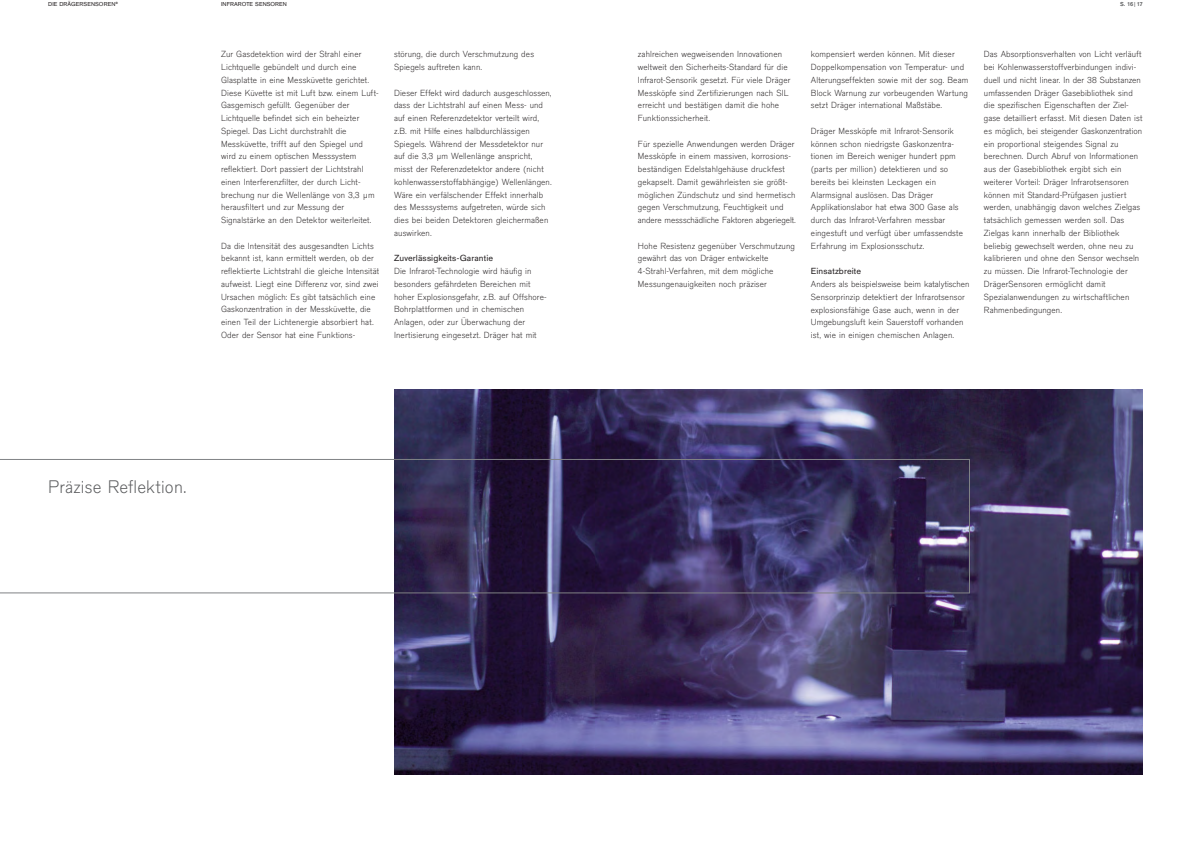
<style>
.page{position:relative;width:1191px;height:842px;background:#fff}
.page>*{position:absolute;margin:0;border:0;box-sizing:border-box;transform-origin:0 0}
.t1{font:300 19px "Draeger San";letter-spacing:.01em;color:#58595b}
.t2{font:300 9.2px/12.8px "Draeger San";letter-spacing:.01em;color:#231f20}
.t3{font:6px "Draeger San";letter-spacing:.01em;color:#231f20}
.t4{font:700 6px "Draeger San";color:#58595b}
.s1{font-weight:400}
</style>
<div class="page">
<img style="left:394px;top:389px;width:201px;height:385px">
<svg style="left:0;top:459px;width:595px;height:134px"></svg>
<svg style="left:595px;top:389px;width:547px;height:385px;background:#433b67"></svg>
<svg style="left:595px;top:459px;width:374px;height:134px;background:#382f5b"></svg>
<p class="t3" style="left:48px;top:1px;width:71px">DIE DRÄGERSENSOREN<sup>®</sup></p>
<p class="t3" style="left:221px;top:1px;width:67px">INFRAROTE SENSOREN</p>
<p class="t2" style="left:221px;top:48px;width:159px">Zur Gasdetektion wird der Strahl einer Lichtquelle gebündelt und durch eine Glasplatte in eine Messküvette gerichtet.<br>Diese Küvette ist mit Luft bzw. einem Luft-Gasgemisch gefüllt. Gegenüber der Lichtquelle befindet sich ein beheizter Spiegel. Das Licht durchstrahlt die Messküvette, trifft auf den Spiegel und wird zu einem optischen Messsystem reflektiert. Dort passiert der Lichtstrahl einen Interferenzfilter, der durch Licht - brechung nur die Wellenlänge von 3,3 μm herausfiltert und zur Messung der Signalstärke an den Detektor weiterleitet.</p>
<p class="t2" style="left:221px;top:239px;width:160px">Da die Intensität des ausgesandten Lichts bekannt ist, kann ermittelt werden, ob der reflektierte Lichtstrahl die gleiche Intensität aufweist. Liegt eine Differenz vor, sind zwei Ursachen möglich: Es gibt tatsächlich eine Gaskonzentration in der Messküvette, die einen Teil der Lichtenergie absorbiert hat.<br>Oder der Sensor hat eine Funktions -</p>
<p class="t2" style="left:394px;top:48px;width:141px">störung, die durch Verschmutzung des<br>Spiegels auftreten kann.</p>
<p class="t2" style="left:394px;top:86px;width:159px">Dieser Effekt wird dadurch ausgeschlossen, dass der Lichtstrahl auf einen Mess- und auf einen Referenzdetektor verteilt wird, z.B. mit Hilfe eines halbdurchlässigen Spiegels. Während der Messdetektor nur auf die 3,3 μm Wellenlänge anspricht, misst der Referenzdetektor andere (nicht kohlenwasserstoffabhängige) Wellenlängen.<br>Wäre ein verfälschender Effekt innerhalb des Messsystems aufgetreten, würde sich dies bei beiden Detektoren gleichermaßen auswirken.</p>
<p class="t2" style="left:394px;top:252px;width:154px"><span class="s1">Zuverlässigkeits-Garantie<br></span>Die Infrarot-Technologie wird häufig in besonders gefährdeten Bereichen mit hoher Explosionsgefahr, z.B. auf Offshore-Bohr plattformen und in chemischen Anlagen, oder zur Überwachung der Inertisierung eingesetzt. Dräger hat mit</p>
<p class="t1" style="left:48px;top:476px;width:140px">Präzise Reflektion.</p>
<p class="t4" style="left:1120px;top:1px;width:24px">S. 16<span class="s1">|</span>17</p>
<p class="t2" style="left:638px;top:48px;width:154px">zahlreichen wegweisenden Innovationen weltweit den Sicherheits-Standard für die Infrarot-Sensorik gesetzt. Für viele Dräger Messköpfe sind Zertifizierungen nach SIL erreicht und bestätigen damit die hohe Funktionssicherheit.</p>
<p class="t2" style="left:638px;top:137px;width:159px">Für spezielle Anwendungen werden Dräger Messköpfe in einem massiven, korrosions - beständigen Edelstahlgehäuse druckfest gekapselt. Damit gewährleisten sie größt - möglichen Zündschutz und sind hermetisch gegen Verschmutzung, Feuchtigkeit und andere messschädliche Faktoren abgeriegelt.</p>
<p class="t2" style="left:638px;top:239px;width:158px">Hohe Resistenz gegenüber Verschmutzung gewährt das von Dräger entwickelte 4-Strahl-Verfahren, mit dem mögliche Messungenauigkeiten noch präziser</p>
<p class="t2" style="left:811px;top:48px;width:159px">kompensiert werden können. Mit dieser Doppelkompensation von Temperatur- und Alterungseffekten sowie mit der sog. Beam Block Warnung zur vorbeugenden Wartung setzt Dräger international Maßstäbe.</p>
<p class="t2" style="left:811px;top:125px;width:154px">Dräger Messköpfe mit Infrarot-Sensorik können schon niedrigste Gaskonzentra - tionen im Bereich weniger hundert ppm (parts per million) detektieren und so bereits bei kleinsten Leckagen ein Alarmsignal auslösen. Das Dräger Applikationslabor hat etwa 300 Gase als durch das Infrarot-Verfahren messbar eingestuft und verfügt über umfassendste Erfahrung im Explosionsschutz.</p>
<p class="t2" style="left:811px;top:265px;width:160px"><span class="s1">Einsatzbreite<br></span>Anders als beispielsweise beim katalytischen Sensorprinzip detektiert der Infrarotsensor explosionsfähige Gase auch, wenn in der Umgebungsluft kein Sauerstoff vorhanden ist, wie in einigen chemischen Anlagen.</p>
<p class="t2" style="left:984px;top:48px;width:160px">Das Absorptionsverhalten von Licht verläuft bei Kohlenwasserstoffverbindungen indivi - duell und nicht linear. In der 38 Substanzen umfassenden Dräger Gasebibliothek sind die spezifischen Eigenschaften der Ziel - gase detailliert erfasst. Mit diesen Daten ist es möglich, bei steigender Gaskonzentration ein proportional steigendes Signal zu berechnen. Durch Abruf von Informationen aus der Gasebibliothek ergibt sich ein weiterer Vorteil: Dräger Infrarotsensoren können mit Standard-Prüfgasen justiert werden, unabhängig davon welches Zielgas tatsächlich gemessen werden soll. Das Zielgas kann innerhalb der Bibliothek beliebig gewechselt werden, ohne neu zu kalibrieren und ohne den Sensor wechseln zu müssen. Die Infrarot-Technologie der DrägerSensoren ermöglicht damit Spezialanwendungen zu wirtschaftlichen Rahmenbedingungen.</p>
</div>
